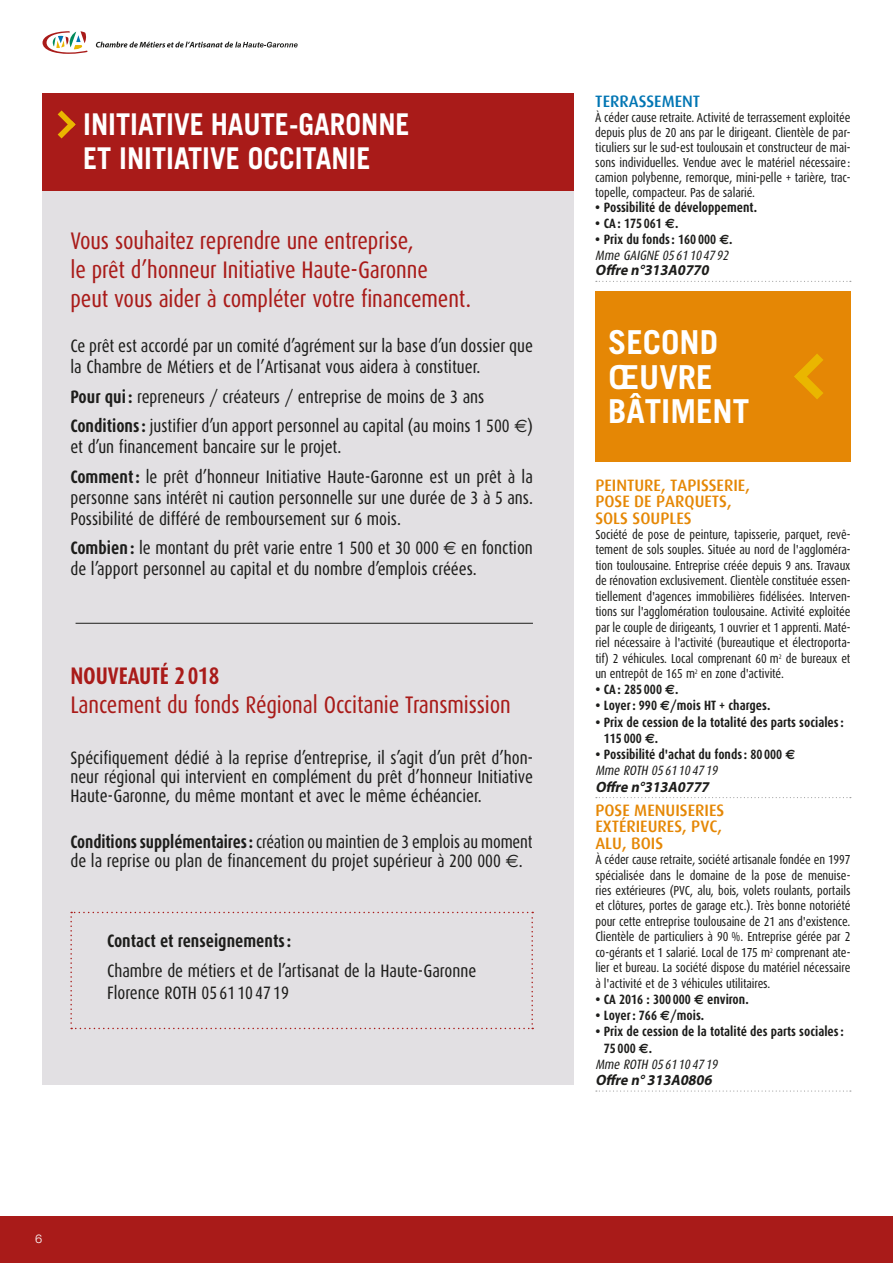
<style>
.page{position:relative;width:893px;height:1263px;background:#fff}
.page>*{position:absolute;margin:0;border:0;box-sizing:border-box;transform-origin:0 0}
.t1{font:700 33px/34.5px "Trade Gothic";color:#fff}
.t2{font:700 30px/34.5px "Trade Gothic";color:#fff;scale:.94 1}
.t3{font:24px/28.8px "Dax Condensed";letter-spacing:-.005em;color:#a91b19}
.t4{font:700 24px "Dax Condensed";letter-spacing:-.005em;color:#a91b19}
.t5{font:18px/21px "Dax Condensed";color:#1d1d1b}
.t6{font:18px/18.8px "Dax Condensed";color:#1d1d1b;scale:.95 1}
.t7{font:700 18px "Dax Condensed";color:#1d1d1b}
.t8{font:500 16.5px/16.2px "Dax";color:#e58705}
.t9{font:500 16.5px "Dax";color:#0075b3}
.t10{font:italic 700 15px "Myriad Pro";color:#1d1d1b;scale:.95 1}
.t11{font:700 13.5px/16.2px "Dax Condensed";color:#1d1d1b}
.t12{font:italic 13.5px "Dax Condensed";color:#1d1d1b}
.t13{font:13.05px/15.5px "Dax Condensed";letter-spacing:-.01em;color:#1d1d1b;text-align:justify}
.t14{font:300 expanded 12px "Helvetica Neue";color:#fff;scale:.9 1}
.s1{font-weight:700}
.s2{font-family:"Euro Sans"}
.s3{font-weight:400;font-style:italic}
</style>
<div class="page">
<div style="left:0;top:1216px;width:893px;height:47px;background:#a91b19"></div>
<svg style="left:43px;top:31px;width:45px;height:23px"></svg>
<svg style="left:96px;top:42px;width:202px;height:5px"></svg>
<div style="left:43px;top:134px;width:531px;height:951px;background:#e2e0e3"></div>
<svg style="left:596px;top:797px;width:255px;height:1px"></svg>
<svg style="left:596px;top:1090px;width:255px;height:1px"></svg>
<div style="left:595px;top:291px;width:255px;height:170px;background:#e58705"></div>
<svg style="left:794px;top:354px;width:29px;height:45px"></svg>
<div style="left:43px;top:94px;width:531px;height:97px;background:#a91b19"></div>
<svg style="left:58px;top:110px;width:18px;height:28px"></svg>
<hr style="left:76px;top:623px;width:457px;height:1px;background:#1d1d1b">
<svg style="left:596px;top:281px;width:255px;height:1px"></svg>
<svg style="left:70px;top:912px;width:463px;height:117px"></svg>
<h2 class="t2" style="left:83px;top:106px;width:349px">INITIATIVE HAUTE-GARONNE<br>ET INITIATIVE OCCITANIE</h2>
<h3 class="t3" style="left:70px;top:227px;width:402px">Vous souhaitez reprendre une entreprise,<br>le prêt d’honneur Initiative Haute-Garonne peut vous aider à compléter votre financement.</h3>
<h3 class="t5" style="left:70px;top:336px;width:464px">Ce prêt est accordé par un comité d’agrément sur la base d’un dossier que la Chambre de Métiers et de l’Artisanat vous aidera à constituer.</h3>
<h3 class="t5" style="left:70px;top:382px;width:464px;line-height:29.5px"><span class="s1">Pour qui:</span> repreneurs / créateurs / entreprise de moins de 3 ans<br><span class="s1">Conditions:</span> justifier d’un apport personnel au capital (au moins 1 500 <span class="s2">€</span>)</h3>
<h3 class="t5" style="left:70px;top:433px;width:464px;line-height:29.5px">et d’un financement bancaire sur le projet.<br><span class="s1">Comment:</span> le prêt d’honneur Initiative Haute-Garonne est un prêt à la</h3>
<h3 class="t5" style="left:70px;top:487px;width:464px">personne sans intérêt ni caution personnelle sur une durée de 3 à 5 ans.<br>Possibilité de différé de remboursement sur 6 mois.</h3>
<h3 class="t5" style="left:70px;top:538px;width:464px"><span class="s1">Combien :</span> le montant du prêt varie entre 1 500 et 30 000 <span class="s2">€</span> en fonction de l’apport personnel au capital et du nombre d’emplois créées.</h3>
<h3 class="t4" style="left:70px;top:662px;width:150px">NOUVEAUTÉ 2 018</h3>
<h3 class="t3" style="left:70px;top:690px;width:442px">Lancement du fonds Régional Occitanie Transmission</h3>
<h3 class="t5" style="left:70px;top:749px;width:464px;line-height:18.8px;text-align:justify">Spécifiquement dédié à la reprise d’entreprise, il s’agit d’un prêt d’hon&shy;neur régional qui intervient en complément du prêt d’honneur Initiative Haute-Garonne, du même montant et avec le même échéancier.</h3>
<h3 class="t6" style="left:70px;top:832px;width:488px"><span class="s1">Conditions supplémentaires:</span> création ou maintien de 3 emplois au moment de la reprise ou plan de financement du projet supérieur à 200 000 <span class="s2">€</span>.</h3>
<h3 class="t7" style="left:107px;top:931px;width:186px">Contact et renseignements:</h3>
<h3 class="t5" style="left:107px;top:960px;width:371px;line-height:21.6px">Chambre de métiers et de l’artisanat de la Haute-Garonne<br>Florence ROTH 05 61 10 47 19</h3>
<p class="t14" style="left:35px;top:1231px;width:10px">6</p>
<p class="t9" style="left:595px;top:92px;width:106px">TERRASSEMENT</p>
<p class="t13" style="left:595px;top:110px;width:257px;line-height:15px">À céder cause retraite. Activité de terrassement exploitée depuis plus de 20 ans par le dirigeant. Clientèle de par&shy;ticuliers sur le sud-est toulousain et constructeur de mai&shy;sons individuelles. Vendue avec le matériel nécessaire: camion polybenne, remorque, mini-pelle + tarière, trac&shy;topelle, compacteur. Pas de salarié.</p>
<p class="t11" style="left:595px;top:200px;width:163px">• Possibilité de développement.</p>
<p class="t11" style="left:595px;top:215px;width:85px">• CA: 175 061 <span class="s2">€</span>.</p>
<p class="t11" style="left:595px;top:231px;width:139px;line-height:15.8px">• Prix du fonds: 160 000 <span class="s2">€</span>.<br><span class="s3">Mme GAIGNE 05 61 10 47 92</span></p>
<p class="t10" style="left:595px;top:260px;width:124px">Offre n°313A0770</p>
<h1 class="t1" style="left:608px;top:325px;width:143px">SECOND<br>ŒUVRE<br>BÂTIMENT</h1>
<p class="t8" style="left:595px;top:477px;width:156px">PEINTURE, TAPISSERIE,<br>POSE DE PARQUETS,<br>SOLS SOUPLES</p>
<p class="t13" style="left:595px;top:527px;width:257px">Société de pose de peinture, tapisserie, parquet, revê&shy;tement de sols souples. Située au nord de l'aggloméra&shy;tion toulousaine. Entreprise créée depuis 9 ans. Travaux de rénovation exclusivement. Clientèle constituée essen&shy;tiellement d'agences immobilières fidélisées. Interven&shy;tions sur l'agglomération toulousaine. Activité exploitée par le couple de dirigeants, 1 ouvrier et 1 apprenti. Maté&shy;riel nécessaire à l'activité (bureautique et électroporta&shy;tif) 2 véhicules. Local comprenant 60 m<sup>2</sup> de bureaux et un entrepôt de 165 m<sup>2</sup> en zone d'activité.</p>
<p class="t11" style="left:595px;top:682px;width:85px">• CA: 285 000 <span class="s2">€</span>.</p>
<p class="t11" style="left:595px;top:698px;width:177px">• Loyer: 990 <span class="s2">€</span>/mois HT + charges.</p>
<p class="t11" style="left:604px;top:714px;width:241px;text-indent:-9px">• Prix de cession de la totalité des parts sociales:<br>115 000 <span class="s2">€</span>.</p>
<p class="t11" style="left:595px;top:746px;width:202px">• Possibilité d'achat du fonds: 80 000 <span class="s2">€<br></span><span class="s3">Mme ROTH 05 61 10 47 19</span></p>
<p class="t10" style="left:595px;top:777px;width:124px">Offre n°313A0777</p>
<p class="t8" style="left:595px;top:802px;width:130px">POSE MENUISERIES<br>EXTÉRIEURES, PVC,<br>ALU, BOIS</p>
<p class="t13" style="left:595px;top:852px;width:257px">À céder cause retraite, société artisanale fondée en 1997 spécialisée dans le domaine de la pose de menuise&shy;ries extérieures (PVC, alu, bois, volets roulants, portails et clôtures, portes de garage etc.). Très bonne notoriété pour cette entreprise toulousaine de 21 ans d'existence.<br>Clientèle de particuliers à 90 %. Entreprise gérée par 2 co-gérants et 1 salarié. Local de 175 m<sup>2</sup> comprenant ate&shy;lier et bureau. La société dispose du matériel nécessaire à l'activité et de 3 véhicules utilitaires.</p>
<p class="t11" style="left:595px;top:991px;width:155px">• CA 2016 : 300 000 <span class="s2">€</span> environ.</p>
<p class="t11" style="left:595px;top:1007px;width:110px">• Loyer: 766 <span class="s2">€</span>/mois.</p>
<p class="t11" style="left:595px;top:1024px;width:250px">• Prix de cession de la totalité des parts sociales:</p>
<p class="t11" style="left:604px;top:1040px;width:50px">75 000 <span class="s2">€</span>.</p>
<p class="t12" style="left:595px;top:1057px;width:126px">Mme ROTH 05 61 10 47 19</p>
<p class="t10" style="left:595px;top:1070px;width:127px">Offre n°313A0806</p>
</div>
